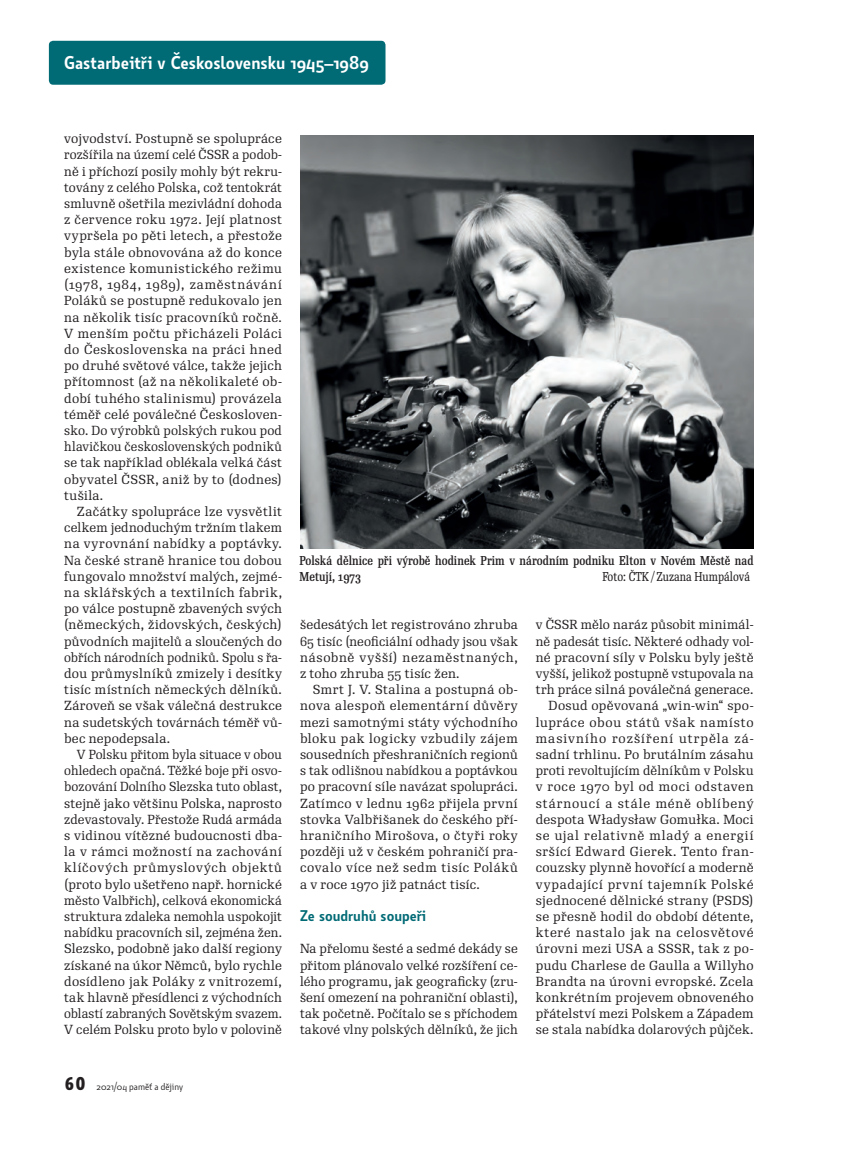
<style>
.page{position:relative;width:858px;height:1149px;background:#fff}
.page>*{position:absolute;margin:0;border:0;box-sizing:border-box;transform-origin:0 0}
.t1{font:600 18px "Botanika Std";color:#fff}
.t2{font:600 15px "Botanika Std";color:#006a75}
.t3{font:12.75px/16.2px "Re Public Std";letter-spacing:.03em;color:#231f20;text-align:justify}
.t4{font:12.75px/16.2px "Re Public Std";letter-spacing:.03em;color:#231f20;text-align:justify;scale:.95 1}
.t5{font:500 12.45px/16.2px "Re Public Std Cond";color:#231f20}
.t6{font:12.45px "Re Public Std Cond";color:#231f20}
.t7{font:9.75px "Botanika Std";color:#231f20}
.s1{font-family:"Botanika Mono";font-weight:700;font-size:18px}
</style>
<div class="page">
<div style="left:49px;top:41px;width:336px;height:44px;background:#006a75;border-radius:4px"></div>
<img style="left:300px;top:135px;width:453px;height:414px">
<h1 class="t1" style="left:64px;top:51px;width:306px">Gastarbeitři v Československu 1945–1989</h1>
<p class="t3" style="left:64px;top:131px;width:219px">vojvodství. Postupně se spolupráce rozšířila na území celé ČSSR a podob&shy;ně i příchozí posily mohly být rekru&shy;továny z celého Polska, což tentokrát smluvně ošetřila mezivládní dohoda z července roku 1972. Její platnost vypršela po pěti letech, a přestože byla stále obnovována až do konce existence komunistického režimu (1978, 1984, 1989), zaměstnávání Poláků se postupně redukovalo jen na několik tisíc pracovníků ročně.<br>V menším počtu přicházeli Poláci do Československa na práci hned po druhé světové válce, takže jejich přítomnost (až na několikaleté ob&shy;dobí tuhého stalinismu) provázela téměř celé poválečné Českosloven&shy;sko. Do výrobků polských rukou pod hlavičkou československých podniků se tak například oblékala velká část obyvatel ČSSR, aniž by to (dodnes) tušila.</p>
<p class="t3" style="left:64px;top:503px;width:219px;text-indent:13px">Začátky spolupráce lze vysvětlit celkem jednoduchým tržním tlakem na vyrovnání nabídky a poptávky.<br>Na české straně hranice tou dobou fungovalo množství malých, zejmé&shy;na sklářských a textilních fabrik, po válce postupně zbavených svých (německých, židovských, českých) původních majitelů a sloučených do obřích národních podniků. Spolu s řa&shy;dou průmyslníků zmizely i desítky tisíc místních německých dělníků.<br>Zároveň se však válečná destrukce na sudetských továrnách téměř vů&shy;bec nepodepsala.</p>
<p class="t4" style="left:64px;top:746px;width:231px;text-indent:13px">V Polsku přitom byla situace v obou ohledech opačná. Těžké boje při osvo&shy;bozování Dolního Slezska tuto oblast, stejně jako většinu Polska, naprosto zdevastovaly. Přestože Rudá armáda s vidinou vítězné budoucnosti dba&shy;la v rámci možností na zachování klíčových průmyslových objektů (proto bylo ušetřeno např. hornické město Valbřich), celková ekonomická struktura zdaleka nemohla uspokojit nabídku pracovních sil, zejména žen.<br>Slezsko, podobně jako další regiony získané na úkor Němců, bylo rychle dosídleno jak Poláky z vnitrozemí, tak hlavně přesídlenci z východních oblastí zabraných Sovětským svazem.<br>V celém Polsku proto bylo v polovině</p>
<p class="t7" style="left:64px;top:1080px;width:120px"><span class="s1">60</span> 2021/04 paměť a dějiny</p>
<p class="t5" style="left:299px;top:552px;width:455px">Polská dělnice při výrobě hodinek Prim v národním podniku Elton v Novém Městě nad<br>Metují, 1973</p>
<p class="t6" style="left:602px;top:568px;width:149px">Foto: ČTK/Zuzana Humpálová</p>
<p class="t3" style="left:300px;top:617px;width:219px">šedesátých let registrováno zhruba 65 tisíc (neoficiální odhady jsou však násobně vyšší) nezaměstnaných, z toho zhruba 55 tisíc žen.</p>
<p class="t3" style="left:300px;top:682px;width:219px;text-indent:13px">Smrt J. V. Stalina a postupná ob&shy;nova alespoň elementární důvěry mezi samotnými státy východního bloku pak logicky vzbudily zájem sousedních přeshraničních regionů s tak odlišnou nabídkou a poptávkou po pracovní síle navázat spolupráci.<br>Zatímco v lednu 1962 přijela první stovka Valbřišanek do českého pří&shy;hraničního Mirošova, o čtyři roky později už v českém pohraničí pra&shy;covalo více než sedm tisíc Poláků a v roce 1970 již patnáct tisíc.</p>
<p class="t2" style="left:300px;top:905px;width:128px">Ze soudruhů soupeři</p>
<p class="t3" style="left:300px;top:941px;width:219px">Na přelomu šesté a sedmé dekády se přitom plánovalo velké rozšíření ce&shy;lého programu, jak geograficky (zru&shy;šení omezení na pohraniční oblasti), tak početně. Počítalo se s příchodem takové vlny polských dělníků, že jich</p>
<p class="t3" style="left:535px;top:617px;width:219px;text-align:right">v ČSSR mělo naráz působit minimál&shy;ně padesát tisíc. Některé odhady vol&shy;né pracovní síly v Polsku byly ještě vyšší, jelikož postupně vstupovala na trh práce silná poválečná generace.<br>Dosud opěvovaná „win-win“ spo&shy;lupráce obou států však namísto masivního rozšíření utrpěla zá&shy;sadní trhlinu. Po brutálním zásahu proti revoltujícím dělníkům v Polsku v roce 1970 byl od moci odstaven stárnoucí a stále méně oblíbený despota Władysław Gomułka. Moci se ujal relativně mladý a energií sršící Edward Gierek. Tento fran&shy;couzsky plynně hovořící a moderně vypadající první tajemník Polské sjednocené dělnické strany (PSDS) se přesně hodil do období détente, které nastalo jak na celosvětové úrovni mezi USA a SSSR, tak z po&shy;pudu Charlese de Gaulla a Willyho Brandta na úrovni evropské. Zcela konkrétním projevem obnoveného přátelství mezi Polskem a Západem se stala nabídka dolarových půjček.</p>
</div>
